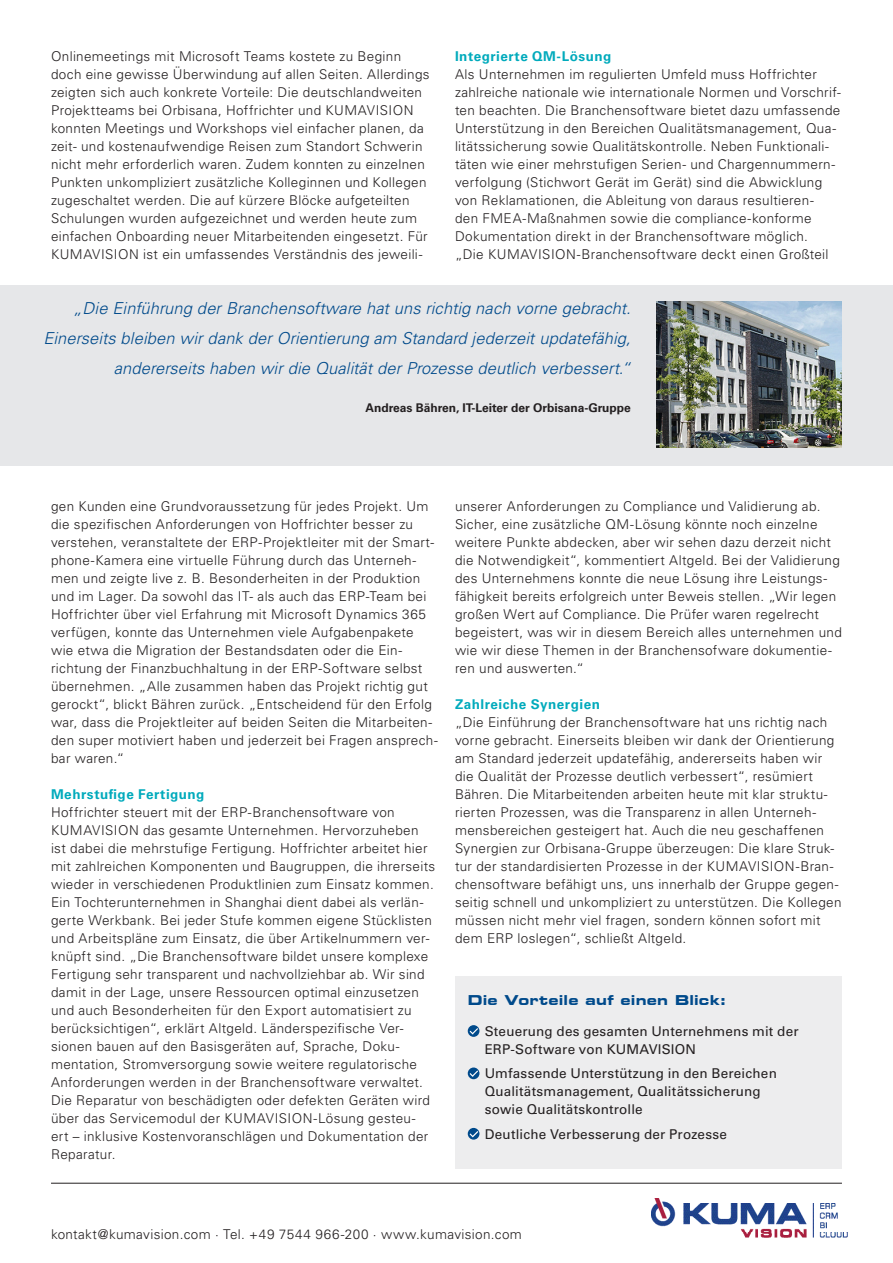
<style>
.page{position:relative;width:893px;height:1263px;background:#fff}
.page>*{position:absolute;margin:0;border:0;box-sizing:border-box;transform-origin:0 0}
.Zitat{font:italic 300 16.5px/30px "Univers LT Std";letter-spacing:.01em;color:#004a8b;text-align:right}
.Fließtext_Univers_45{font:300 13.5px/18px "Univers LT Std";letter-spacing:.025em;color:#231f20}
.t1{font:13.5px/18px "Univers LT Std";letter-spacing:.015em;color:#231f20}
.Adresszeile_RS{font:300 13.5px "Univers LT Std";letter-spacing:.025em;color:#231f20}
.Headline_im_Fließtex{font:700 13.5px "Univers LT Std";letter-spacing:.035em;color:#00aabc}
.t2{font:700 expanded 13.5px "Square 721 BT";letter-spacing:.02em;color:#004a8b}
.Fließtext_Univers_45-2{font:700 13.5px "Univers LT Std";letter-spacing:.035em;color:#00aabc}
.t3{font:700 12px "Univers LT Std";color:#231f20}
</style>
<div class="page">
<div style="left:0;top:285px;width:893px;height:180px;background:#e6e7e9"></div>
<img style="left:657px;top:302px;width:185px;height:146px">
<div style="left:455px;top:976px;width:387px;height:193px;background:#ededee"></div>
<img style="left:652px;top:1198px;width:195px;height:40px">
<hr style="left:51px;top:1183px;width:791px;height:1px;background:#231f20">
<svg style="left:468px;top:1025px;width:11px;height:12px"></svg>
<svg style="left:470px;top:1028px;width:8px;height:6px"></svg>
<svg style="left:468px;top:1067px;width:11px;height:12px"></svg>
<svg style="left:470px;top:1070px;width:8px;height:7px"></svg>
<div style="left:468px;top:1128px;width:11px;height:11px;background:#004a8b;border-radius:50%"></div>
<svg style="left:470px;top:1131px;width:8px;height:6px"></svg>
<p class="Fließtext_Univers_45" style="left:51px;top:47px;width:352px">Onlinemeetings mit Microsoft Teams kostete zu Beginn</p>
<p class="Fließtext_Univers_45" style="left:51px;top:65px;width:380px">doch eine gewisse Überwindung auf allen Seiten. Allerdings zeigten sich auch konkrete Vorteile: Die deutschlandweiten Projektteams bei Orbisana, Hoffrichter und KUMAVISION konnten Meetings und Workshops viel einfacher planen, da zeit- und kostenaufwendige Reisen zum Standort Schwerin nicht mehr erforderlich waren. Zudem konnten zu einzelnen Punkten unkompliziert zusätzliche Kolleginnen und Kollegen zugeschaltet werden. Die auf kürzere Blöcke aufgeteilten Schulungen wurden aufgezeichnet und werden heute zum einfachen Onboarding neuer Mitarbeitenden eingesetzt. Für KUMAVISION ist ein umfassendes Verständnis des jeweili-</p>
<p class="Fließtext_Univers_45-2" style="left:455px;top:48px;width:158px">Integrierte QM-Lösung</p>
<p class="Fließtext_Univers_45" style="left:455px;top:65px;width:387px">Als Unternehmen im regulierten Umfeld muss Hoffrichter zahlreiche nationale wie internationale Normen und Vorschrif&shy;ten beachten. Die Branchensoftware bietet dazu umfassende Unterstützung in den Bereichen Qualitätsmanagement, Qua&shy;litätssicherung sowie Qualitätskontrolle. Neben Funktionali&shy;täten wie einer mehrstufigen Serien- und Chargennummern&shy;verfolgung (Stichwort Gerät im Gerät) sind die Abwicklung von Reklamationen, die Ableitung von daraus resultieren-<br>den FMEA-Maßnahmen sowie die compliance-konforme Dokumentation direkt in der Branchensoftware möglich.<br>„Die KUMAVISION-Branchensoftware deckt einen Großteil</p>
<p class="Zitat" style="left:43px;top:293px;width:589px">„Die Einführung der Branchensoftware hat uns richtig nach vorne gebracht.<br>Einerseits bleiben wir dank der Orientierung am Standard jederzeit updatefähig, andererseits haben wir die Qualität der Prozesse deutlich verbessert.“</p>
<p class="t3" style="left:366px;top:401px;width:267px">Andreas Bähren, IT-Leiter der Orbisana-Gruppe</p>
<p class="Fließtext_Univers_45" style="left:51px;top:497px;width:388px">gen Kunden eine Grundvoraussetzung für jedes Projekt. Um die spezifischen Anforderungen von Hoffrichter besser zu verstehen, veranstaltete der ERP-Projektleiter mit der Smart&shy;phone-Kamera eine virtuelle Führung durch das Unterneh&shy;men und zeigte live z. B. Besonderheiten in der Produktion und im Lager. Da sowohl das IT- als auch das ERP-Team bei Hoffrichter über viel Erfahrung mit Microsoft Dynamics 365 verfügen, konnte das Unternehmen viele Aufgabenpakete wie etwa die Migration der Bestandsdaten oder die Ein&shy;richtung der Finanzbuchhaltung in der ERP-Software selbst übernehmen. „Alle zusammen haben das Projekt richtig gut gerockt“, blickt Bähren zurück. „Entscheidend für den Erfolg war, dass die Projektleiter auf beiden Seiten die Mitarbeiten&shy;den super motiviert haben und jederzeit bei Fragen ansprech&shy;bar waren.“</p>
<p class="Headline_im_Fließtex" style="left:51px;top:786px;width:155px">Mehrstufige Fertigung</p>
<p class="Fließtext_Univers_45" style="left:51px;top:803px;width:386px">Hoffrichter steuert mit der ERP-Branchensoftware von KUMAVISION das gesamte Unternehmen. Hervorzuheben ist dabei die mehrstufige Fertigung. Hoffrichter arbeitet hier mit zahlreichen Komponenten und Baugruppen, die ihrerseits wieder in verschiedenen Produktlinien zum Einsatz kommen.<br>Ein Tochterunternehmen in Shanghai dient dabei als verlän&shy;gerte Werkbank. Bei jeder Stufe kommen eigene Stücklisten und Arbeitspläne zum Einsatz, die über Artikelnummern ver&shy;knüpft sind. „Die Branchensoftware bildet unsere komplexe Fertigung sehr transparent und nachvollziehbar ab. Wir sind damit in der Lage, unsere Ressourcen optimal einzusetzen und auch Besonderheiten für den Export automatisiert zu berücksichtigen“, erklärt Altgeld. Länderspezifische Ver&shy;sionen bauen auf den Basisgeräten auf, Sprache, Doku&shy;mentation, Stromversorgung sowie weitere regulatorische Anforderungen werden in der Branchensoftware verwaltet.<br>Die Reparatur von beschädigten oder defekten Geräten wird über das Servicemodul der KUMAVISION-Lösung gesteu&shy;ert – inklusive Kostenvoranschlägen und Dokumentation der Reparatur.</p>
<p class="Fließtext_Univers_45" style="left:455px;top:497px;width:388px">unserer Anforderungen zu Compliance und Validierung ab.<br>Sicher, eine zusätzliche QM-Lösung könnte noch einzelne weitere Punkte abdecken, aber wir sehen dazu derzeit nicht die Notwendigkeit“, kommentiert Altgeld. Bei der Validierung des Unternehmens konnte die neue Lösung ihre Leistungs&shy;fähigkeit bereits erfolgreich unter Beweis stellen. „Wir legen großen Wert auf Compliance. Die Prüfer waren regelrecht begeistert, was wir in diesem Bereich alles unternehmen und wie wir diese Themen in der Branchensofware dokumentie&shy;ren und auswerten.“</p>
<p class="Headline_im_Fließtex" style="left:455px;top:696px;width:147px">Zahlreiche Synergien</p>
<p class="Fließtext_Univers_45" style="left:455px;top:713px;width:388px">„Die Einführung der Branchensoftware hat uns richtig nach vorne gebracht. Einerseits bleiben wir dank der Orientierung am Standard jederzeit updatefähig, andererseits haben wir die Qualität der Prozesse deutlich verbessert“, resümiert Bähren. Die Mitarbeitenden arbeiten heute mit klar struktu&shy;rierten Prozessen, was die Transparenz in allen Unterneh&shy;mensbereichen gesteigert hat. Auch die neu geschaffenen Synergien zur Orbisana-Gruppe überzeugen: Die klare Struk&shy;tur der standardisierten Prozesse in der KUMAVISION-Bran&shy;chensoftware befähigt uns, uns innerhalb der Gruppe gegen&shy;seitig schnell und unkompliziert zu unterstützen. Die Kollegen müssen nicht mehr viel fragen, sondern können sofort mit dem ERP loslegen“, schließt Altgeld.</p>
<p class="t2" style="left:468px;top:992px;width:260px">Die Vorteile auf einen Blick:</p>
<p class="t1" style="left:485px;top:1022px;width:315px">Steuerung des gesamten Unternehmens mit der<br>ERP-Software von KUMAVISION</p>
<p class="t1" style="left:485px;top:1065px;width:294px">Umfassende Unterstützung in den Bereichen<br>Qualitätsmanagement, Qualitätssicherung sowie Qualitätskontrolle</p>
<p class="t1" style="left:485px;top:1125px;width:244px">Deutliche Verbesserung der Prozesse</p>
<p class="Adresszeile_RS" style="left:51px;top:1226px;width:472px">kontakt@kumavision.com · Tel. +49 7544 966-200 · www.kumavision.com</p>
</div>
